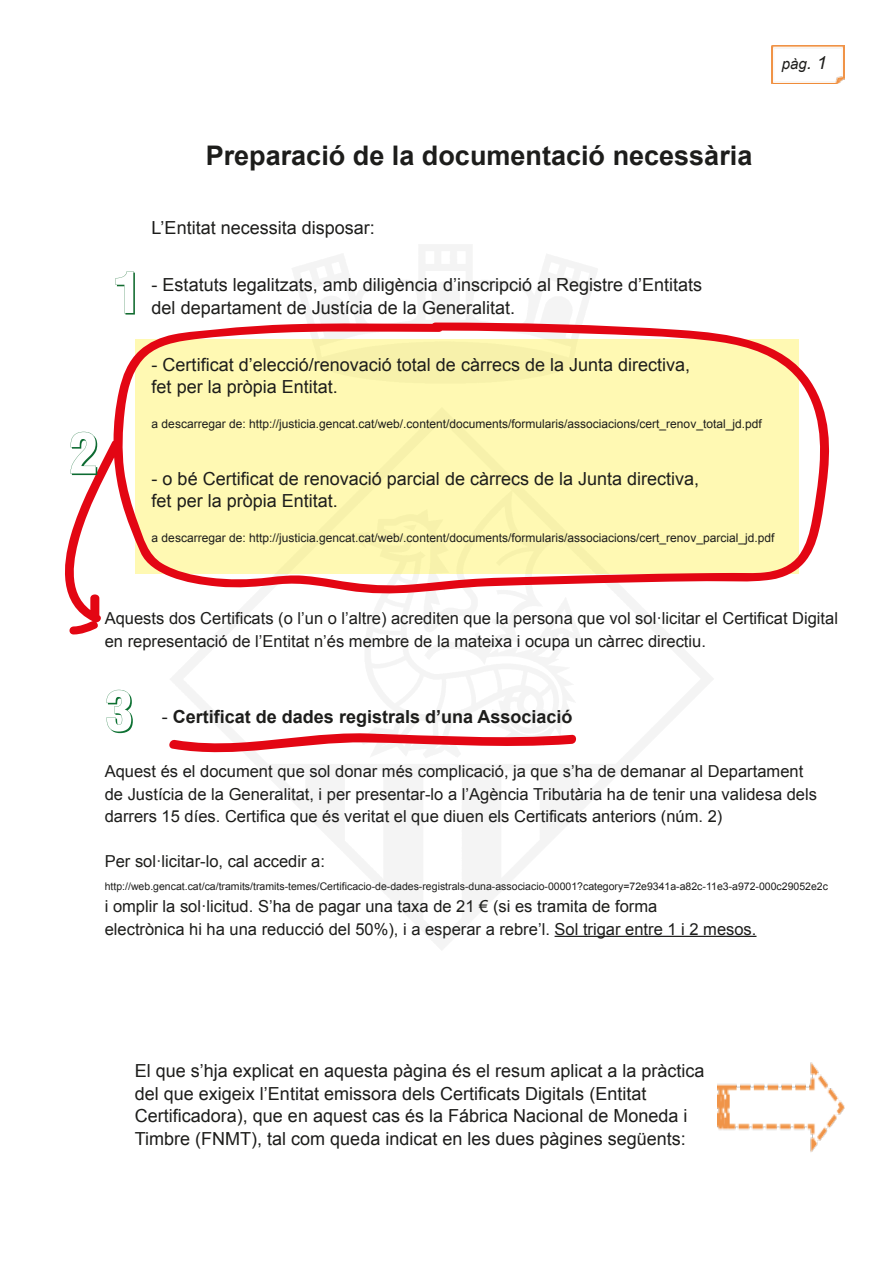
<style>
.page{position:relative;width:894px;height:1263px;background:#fff}
.page>*{position:absolute;margin:0;border:0;box-sizing:border-box;transform-origin:0 0}
.t1{font:54px "Anderson Fireball XL5 Shadow";color:#126c30}
.t2{font:54px "Anderson Fireball XL5 Shadow";color:#0d6b32}
.t3{font:54px "Anderson Fireball XL5 Shadow";color:#0d7132}
.t4{font:700 27px "Arial";color:#1d1d1b}
.t5{font:18px/22.5px "Arial";color:#1d1d1b}
.t6{font:700 18px "Arial";color:#1d1d1b}
.t7{font:16.5px/22.5px "Arial";color:#1d1d1b}
.t8{font:italic 15px "Arial";color:#1d1d1b}
.t9{font:12px "Arial";color:#1d1d1b}
.t10{font:10.5px "Arial";color:#1d1d1b}
.s1{font-size:18px}
.s2{font-weight:400}
</style>
<div class="page">
<svg style="left:65px;top:322px;width:765px;height:313px;fill:#fff9b3"></svg>
<hr style="left:554px;top:936px;width:202px;height:1px;background:#1d1d1b">
<svg style="left:169px;top:732px;width:408px;height:27px"></svg>
<img style="left:717px;top:1062px;width:127px;height:90px">
<img style="left:771px;top:45px;width:73px;height:39px">
<p class="t8" style="left:781px;top:54px;width:47px">pàg<span class="s1">. 1</span></p>
<h2 class="t4" style="left:205px;top:138px;width:548px">Preparació de la documentació necessària</h2>
<h1 class="t2" style="left:69px;top:422px;width:30px">2</h1>
<h1 class="t1" style="left:114px;top:262px;width:23px">1</h1>
<p class="t5" style="left:151px;top:217px;width:225px">L’Entitat necessita disposar:</p>
<p class="t5" style="left:151px;top:274px;width:552px">- Estatuts legalitzats, amb diligència d’inscripció al Registre d’Entitats del departament de Justícia de la Generalitat.</p>
<p class="t5" style="left:151px;top:353px;width:540px">- Certificat d’elecció/renovació total de càrrecs de la Junta directiva, fet per la pròpia Entitat.</p>
<p class="t9" style="left:151px;top:416px;width:611px">a descarregar de: http://justicia.gencat.cat/web/.content/documents/formularis/associacions/cert_renov_total_jd.pdf</p>
<p class="t5" style="left:151px;top:467px;width:549px">- o bé Certificat de renovació parcial de càrrecs de la Junta directiva, fet per la pròpia Entitat.</p>
<p class="t9" style="left:151px;top:530px;width:624px">a descarregar de: http://justicia.gencat.cat/web/.content/documents/formularis/associacions/cert_renov_parcial_jd.pdf</p>
<p class="t7" style="left:105px;top:607px;width:734px">Aquests dos Certificats (o l’un o l’altre) acrediten que la persona que vol sol·licitar el Certificat Digital en representació de l’Entitat n’és membre de la mateixa i ocupa un càrrec directiu.</p>
<h1 class="t3" style="left:105px;top:680px;width:30px">3</h1>
<p class="t6" style="left:162px;top:705px;width:412px"><span class="s2">-</span> Certificat de dades registrals d’una Associació</p>
<p class="t7" style="left:105px;top:760px;width:713px">Aquest és el document que sol donar més complicació, ja que s’ha de demanar al Departament de Justícia de la Generalitat, i per presentar-lo a l’Agència Tributària ha de tenir una validesa dels darrers 15 díes. Certifica que és veritat el que diuen els Certificats anteriors (núm. 2)</p>
<p class="t7" style="left:105px;top:850px;width:222px">Per sol·licitar-lo, cal accedir a:</p>
<p class="t10" style="left:105px;top:879px;width:724px">http://web.gencat.cat/ca/tramits/tramits-temes/Certificacio-de-dades-registrals-duna-associacio-00001?category=72e9341a-a82c-11e3-a972-000c29052e2c</p>
<p class="t7" style="left:105px;top:895px;width:653px">i omplir la sol·licitud. S’ha de pagar una taxa de 21 € (si es tramita de forma<br>electrònica hi ha una reducció del 50%), i a esperar a rebre’l. Sol trigar entre 1 i 2 mesos.</p>
<p class="t5" style="left:135px;top:1060px;width:571px">El que s’hja explicat en aquesta pàgina és el resum aplicat a la pràctica del que exigeix l’Entitat emissora dels Certificats Digitals (Entitat Certificadora), que en aquest cas és la Fábrica Nacional de Moneda i Timbre (FNMT), tal com queda indicat en les dues pàgines següents:</p>
</div>
